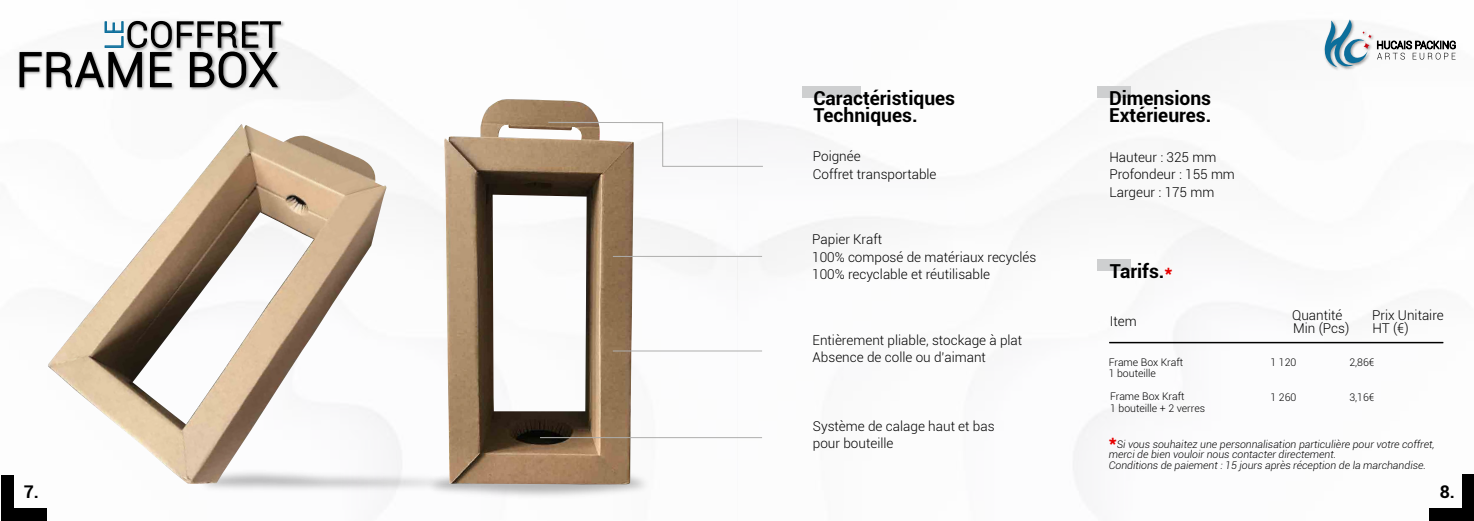
<style>
.page{position:relative;width:1474px;height:521px;background:#fff}
.page>*{position:absolute;margin:0;border:0;box-sizing:border-box;transform-origin:0 0}
.t1{font:300 25.11px "Roboto";color:#0c6e9b}
.t2{font:700 19.25px/17.5px "Roboto";color:#000}
.t3{font:700 17.5px "Roboto";color:#000}
.t4{font:300 13.56px/17.5px "Roboto";color:#000}
.t5{font:italic 300 10.5px/10.5px "Roboto";color:#000}
.t6{font:300 10.5px/11.4px "Roboto";color:#000}
.s1{color:#e70000}
.s2{font-weight:700;font-style:normal;font-size:19.25px;color:#e70000}
</style>
<div class="page">
<img style="left:13px;top:26px;width:1443px;height:482px">
<img style="left:1322px;top:26px;width:54px;height:47px">
<svg style="left:1324px;top:19px;width:131px;height:48px"></svg>
<img style="left:281px;top:21px;width:5px;height:32px">
<img style="left:17px;top:49px;width:266px;height:44px">
<svg style="left:19px;top:20px;width:262px;height:69px"></svg>
<img style="left:173px;top:444px;width:271px;height:64px">
<img style="left:47px;top:124px;width:339px;height:360px">
<img style="left:400px;top:446px;width:277px;height:62px">
<img style="left:444px;top:99px;width:190px;height:386px">
<div style="left:1px;top:508px;width:46px;height:13px;background:#000"></div>
<div style="left:1px;top:475px;width:12px;height:45px;background:#000"></div>
<div style="left:1428px;top:508px;width:45px;height:13px;background:#000"></div>
<div style="left:1461px;top:474px;width:12px;height:46px;background:#000"></div>
<div style="left:801px;top:86px;width:59px;height:12px;background:#cecfd0"></div>
<div style="left:1097px;top:259px;width:34px;height:12px;background:#cecfd0"></div>
<div style="left:1097px;top:87px;width:34px;height:11px;background:#cecfd0"></div>
<hr style="left:1109px;top:342px;width:334px;height:1px;background:#000">
<hr style="left:540px;top:437px;width:222px;height:1px;background:#aeaead">
<hr style="left:613px;top:350px;width:149px;height:1px;background:#aeaead">
<svg style="left:547px;top:121px;width:216px;height:46px"></svg>
<hr style="left:613px;top:256px;width:149px;height:1px;background:#aeaead">
<h1 class="t1" style="left:103px;top:50px;width:30px;rotate:-90deg">LE</h1>
<h2 class="t2" style="left:813px;top:91px;width:143px">Caractéristiques<br>Techniques.</h2>
<p class="t4" style="left:813px;top:149px;width:125px">Poignée<br>Coffret transportable</p>
<p class="t4" style="left:812px;top:232px;width:226px">Papier Kraft<br>100% composé de matériaux recyclés<br>100% recyclable et réutilisable</p>
<p class="t4" style="left:812px;top:332px;width:211px">Entièrement pliable, stockage à plat<br>Absence de colle ou d’aimant</p>
<p class="t4" style="left:813px;top:418px;width:183px">Système de calage haut et bas pour bouteille</p>
<h2 class="t2" style="left:1109px;top:91px;width:104px">Dimensions<br>Extérieures.</h2>
<p class="t4" style="left:1109px;top:149px;width:127px">Hauteur : 325 mm<br>Profondeur : 155 mm<br>Largeur : 175 mm</p>
<h2 class="t2" style="left:1109px;top:264px;width:64px">Tarifs.<span class="s1">*</span></h2>
<p class="t4" style="left:1292px;top:307px;width:52px">Quantité</p>
<p class="t4" style="left:1371px;top:307px;width:73px">Prix Unitaire</p>
<p class="t4" style="left:1293px;top:320px;width:58px">Min (Pcs)</p>
<p class="t4" style="left:1372px;top:320px;width:38px">HT (€)</p>
<p class="t4" style="left:1109px;top:313px;width:28px">Item</p>
<p class="t6" style="left:1108px;top:357px;width:76px">Frame Box Kraft<br>1 bouteille</p>
<p class="t6" style="left:1270px;top:357px;width:27px">1 120</p>
<p class="t6" style="left:1270px;top:392px;width:27px">1 260</p>
<p class="t6" style="left:1349px;top:357px;width:26px">2,86€</p>
<p class="t6" style="left:1110px;top:392px;width:76px">Frame Box Kraft</p>
<p class="t6" style="left:1349px;top:392px;width:26px">3,16€</p>
<p class="t6" style="left:1110px;top:403px;width:96px">1 bouteille + 2 verres</p>
<p class="t5" style="left:1108px;top:439px;width:327px"><span class="s2">*</span>Si vous souhaitez une personnalisation particulière pour votre coffret, merci de bien vouloir nous contacter directement.<br>Conditions de paiement : 15 jours après réception de la marchandise.</p>
<p class="t3" style="left:24px;top:484px;width:17px">7.</p>
<p class="t3" style="left:1439px;top:484px;width:17px">8.</p>
</div>
